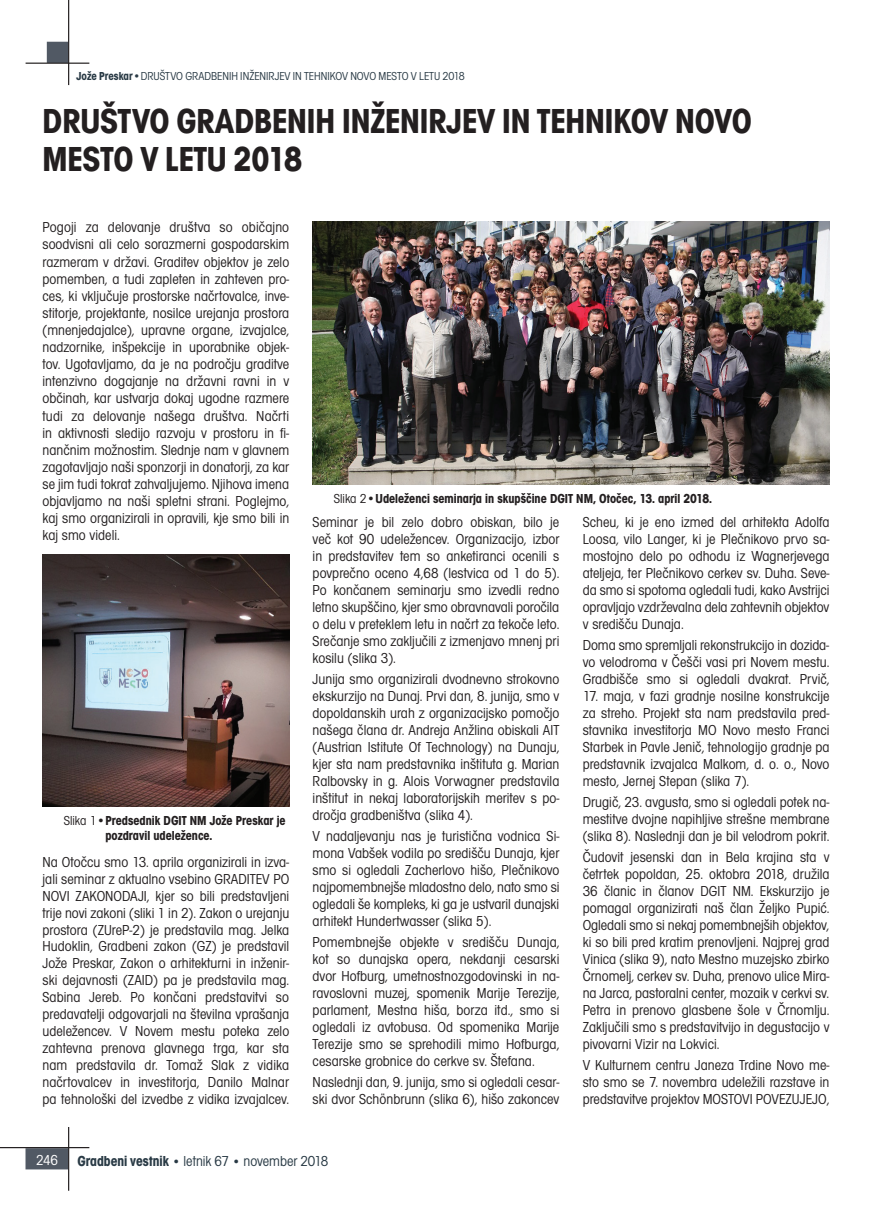
<style>
.page{position:relative;width:872px;height:1212px;background:#fff}
.page>*{position:absolute;margin:0;border:0;box-sizing:border-box;transform-origin:0 0}
.t1{font:700 condensed 36px/37.5px "Avant Gar Got Itc TEE";color:#231f20}
.t2{font:condensed 15px/17px "Avant Gar Got Itc TEE";color:#231f20;text-align:justify}
.t3{font:condensed 15px "Avant Gar Got Itc TEE";color:#293a45}
.t4{font:condensed 15px "Avant Gar Got Itc TEE";color:#fff}
.t5{font:700 condensed 13.5px/15px "Avant Gar Got Itc TEE";color:#231f20}
.t6{font:condensed 12px "Avant Gar Got Itc TEE";color:#293a45}
.s1{font-weight:700}
.s2{font-weight:400}
.s3{font-weight:700;font-size:13.5px}
</style>
<div class="page">
<div style="left:47px;top:42px;width:21px;height:21px;background:#515964"></div>
<div style="left:26px;top:1148px;width:42px;height:21px;background:#515964;border:2px solid #515964"></div>
<hr style="left:0;top:1147px;width:89px;height:1px;background:#231f20">
<hr style="left:68px;top:1127px;width:1px;height:64px;background:#231f20">
<hr style="left:26px;top:63px;width:63px;height:1px;background:#231f20">
<hr style="left:68px;top:0;width:1px;height:85px;background:#231f20">
<img style="left:43px;top:554px;width:246px;height:252px">
<img style="left:313px;top:221px;width:516px;height:264px">
<p class="t6" style="left:77px;top:70px;width:390px"><span class="s1">Jože Preskar</span>•DRUŠTVO GRADBENIH INŽENIRJEV IN TEHNIKOV NOVO MESTO V LETU 2018</p>
<h1 class="t1" style="left:43px;top:102px;width:711px">DRUŠTVO GRADBENIH INŽENIRJEV IN TEHNIKOV NOVO<br>MESTO V LETU 2018</h1>
<p class="t2" style="left:43px;top:219px;width:248px">Pogoji za delovanje društva so običajno soodvisni ali celo sorazmerni gospodarskim razmeram v državi. Graditev objektov je zelo pomemben, a tudi zapleten in zahteven pro&shy;ces, ki vključuje prostorske načrtovalce, inve&shy;stitorje, projektante, nosilce urejanja prostora (mnenjedajalce), upravne organe, izvajalce, nadzornike, inšpekcije in uporabnike objek&shy;tov. Ugotavljamo, da je na področju graditve intenzivno dogajanje na državni ravni in v občinah, kar ustvarja dokaj ugodne razmere tudi za delovanje našega društva. Načrti in aktivnosti sledijo razvoju v prostoru in fi&shy;nančnim možnostim. Slednje nam v glavnem zagotavljajo naši sponzorji in donatorji, za kar se jim tudi tokrat zahvaljujemo. Njihova imena objavljamo na naši spletni strani. Poglejmo, kaj smo organizirali in opravili, kje smo bili in kaj smo videli.</p>
<p class="t5" style="left:105px;top:813px;width:182px;text-indent:-42px"><span class="s2">Slika 1•</span>Predsednik DGIT NM Jože Preskar je pozdravil udeležence.</p>
<p class="t2" style="left:43px;top:853px;width:248px">Na Otočcu smo 13. aprila organizirali in izva&shy;jali seminar z aktualno vsebino GRADITEV PO NOVI ZAKONODAJI, kjer so bili predstavljeni trije novi zakoni (sliki 1 in 2). Zakon o urejanju prostora (ZUreP-2) je predstavila mag. Jelka Hudoklin, Gradbeni zakon (GZ) je predstavil Jože Preskar, Zakon o arhitekturni in inženir&shy;ski dejavnosti (ZAID) pa je predstavila mag.<br>Sabina Jereb. Po končani predstavitvi so predavatelji odgovarjali na številna vprašanja udeležencev. V Novem mestu poteka zelo zahtevna prenova glavnega trga, kar sta nam predstavila dr. Tomaž Slak z vidika načrtovalcev in investitorja, Danilo Malnar pa tehnološki del izvedbe z vidika izvajalcev.</p>
<p class="t5" style="left:334px;top:491px;width:380px"><span class="s2">Slika 2•</span>Udeleženci seminarja in skupščine DGIT NM, Otočec, 13. april 2018.</p>
<p class="t2" style="left:313px;top:514px;width:248px">Seminar je bil zelo dobro obiskan, bilo je več kot 90 udeležencev. Organizacijo, izbor in predstavitev tem so anketiranci ocenili s povprečno oceno 4,68 (lestvica od 1 do 5).<br>Po končanem seminarju smo izvedli redno letno skupščino, kjer smo obravnavali poročila o delu v preteklem letu in načrt za tekoče leto.<br>Srečanje smo zaključili z izmenjavo mnenj pri kosilu (slika 3).</p>
<p class="t2" style="left:313px;top:671px;width:248px">Junija smo organizirali dvodnevno strokovno ekskurzijo na Dunaj. Prvi dan, 8. junija, smo v dopoldanskih urah z organizacijsko pomočjo našega člana dr. Andreja Anžlina obiskali AIT (Austrian Istitute Of Technology) na Dunaju, kjer sta nam predstavnika inštituta g. Marian Ralbovsky in g. Alois Vorwagner predstavila inštitut in nekaj laboratorijskih meritev s po&shy;dročja gradbeništva (slika 4).</p>
<p class="t2" style="left:313px;top:828px;width:248px">V nadaljevanju nas je turistična vodnica Si&shy;mona Vabšek vodila po središču Dunaja, kjer smo si ogledali Zacherlovo hišo, Plečnikovo najpomembnejše mladostno delo, nato smo si ogledali še kompleks, ki ga je ustvaril dunajski arhitekt Hundertwasser (slika 5).</p>
<p class="t2" style="left:313px;top:934px;width:248px">Pomembnejše objekte v središču Dunaja, kot so dunajska opera, nekdanji cesarski dvor Hofburg, umetnostnozgodovinski in na&shy;ravoslovni muzej, spomenik Marije Terezije, parlament, Mestna hiša, borza itd., smo si ogledali iz avtobusa. Od spomenika Marije Terezije smo se sprehodili mimo Hofburga, cesarske grobnice do cerkve sv. Štefana.</p>
<p class="t2" style="left:313px;top:1073px;width:248px">Naslednji dan, 9. junija, smo si ogledali cesar&shy;ski dvor Schönbrunn (slika 6), hišo zakoncev</p>
<p class="t2" style="left:583px;top:514px;width:248px">Scheu, ki je eno izmed del arhitekta Adolfa Loosa, vilo Langer, ki je Plečnikovo prvo sa&shy;mostojno delo po odhodu iz Wagnerjevega ateljeja, ter Plečnikovo cerkev sv. Duha. Seve&shy;da smo si spotoma ogledali tudi, kako Avstrijci opravljajo vzdrževalna dela zahtevnih objektov v središču Dunaja.</p>
<p class="t2" style="left:583px;top:637px;width:248px">Doma smo spremljali rekonstrukcijo in dozida&shy;vo velodroma v Češči vasi pri Novem mestu.<br>Gradbišče smo si ogledali dvakrat. Prvič,</p>
<p class="t2" style="left:583px;top:688px;width:248px">17. maja, v fazi gradnje nosilne konstrukcije za streho. Projekt sta nam predstavila pred&shy;stavnika investitorja MO Novo mesto Franci Starbek in Pavle Jenič, tehnologijo gradnje pa predstavnik izvajalca Malkom, d. o. o., Novo mesto, Jernej Stepan (slika 7).</p>
<p class="t2" style="left:583px;top:794px;width:248px">Drugič, 23. avgusta, smo si ogledali potek na&shy;mestitve dvojne napihljive strešne membrane (slika 8). Naslednji dan je bil velodrom pokrit.</p>
<p class="t2" style="left:583px;top:849px;width:248px">Čudovit jesenski dan in Bela krajina sta v četrtek popoldan, 25. oktobra 2018, družila 36 članic in članov DGIT NM. Ekskurzijo je pomagal organizirati naš član Željko Pupić.<br>Ogledali smo si nekaj pomembnejših objektov, ki so bili pred kratim prenovljeni. Najprej grad Vinica (slika 9), nato Mestno muzejsko zbirko Črnomelj, cerkev sv. Duha, prenovo ulice Mira&shy;na Jarca, pastoralni center, mozaik v cerkvi sv.<br>Petra in prenovo glasbene šole v Črnomlju.<br>Zaključili smo s predstavitvijo in degustacijo v pivovarni Vizir na Lokvici.</p>
<p class="t2" style="left:583px;top:1057px;width:248px">V Kulturnem centru Janeza Trdine Novo me&shy;sto smo se 7. novembra udeležili razstave in predstavitve projektov MOSTOVI POVEZUJEJO,</p>
<p class="t4" style="left:36px;top:1152px;width:23px">246</p>
<p class="t3" style="left:77px;top:1152px;width:252px"><span class="s1">Gradbeni vestnik</span> <span class="s3">•</span> letnik 67 <span class="s3">•</span> november 2018</p>
</div>
